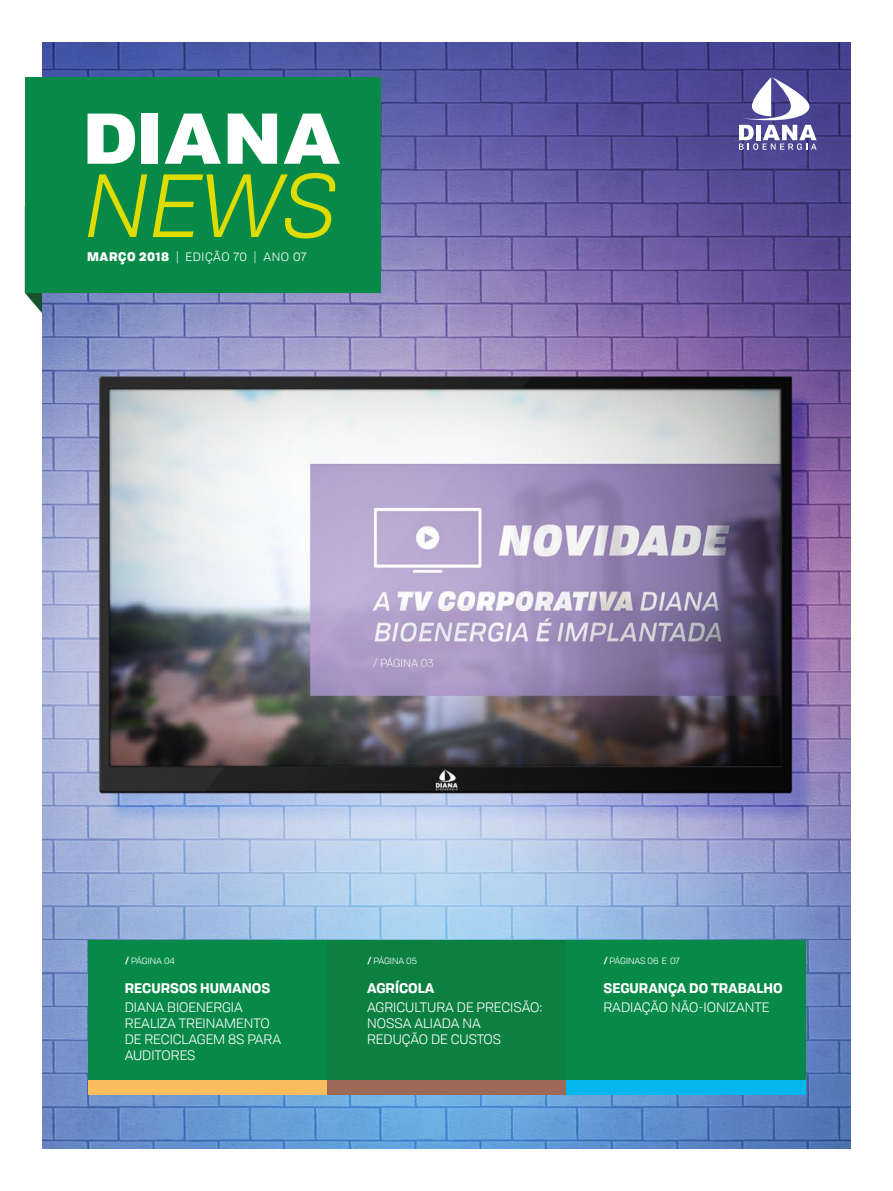
<style>
.page{position:relative;width:893px;height:1191px;background:#fff}
.page>*{position:absolute;margin:0;border:0;box-sizing:border-box;transform-origin:0 0}
.t1{font:13.5px/16.2px "Tofino Pro Personal";color:#fff}
.t2{font:700 13.5px "Tofino Pro Personal";color:#fff}
.t3{font:12px "Tofino Pro Personal";letter-spacing:.05em;color:#fff}
.t4{font:9px "Tofino Pro Personal";color:#fff}
.s1{font-weight:900}
.s2{font-weight:600}
</style>
<div class="page">
<img style="left:43px;top:43px;width:807px;height:1105px">
<div style="left:25px;top:77px;width:356px;height:216px;background:#078a47"></div>
<svg style="left:25px;top:173px;width:312px;height:210px"></svg>
<svg style="left:284px;top:114px;width:56px;height:50px"></svg>
<svg style="left:88px;top:114px;width:47px;height:50px"></svg>
<svg style="left:228px;top:114px;width:49px;height:50px"></svg>
<svg style="left:165px;top:114px;width:56px;height:50px"></svg>
<div style="left:142px;top:114px;width:16px;height:50px;background:#fff"></div>
<svg style="left:739px;top:77px;width:78px;height:73px"></svg>
<div style="left:88px;top:940px;width:239px;height:154px;background:#078a47"></div>
<div style="left:327px;top:940px;width:239px;height:154px;background:#0c8041"></div>
<div style="left:566px;top:940px;width:239px;height:154px;background:#078a47"></div>
<div style="left:88px;top:1080px;width:239px;height:14px;background:#fbbe5e"></div>
<div style="left:327px;top:1080px;width:239px;height:14px;background:#9e6a57"></div>
<div style="left:566px;top:1080px;width:239px;height:14px;background:#00b6ed"></div>
<p class="t3" style="left:87px;top:248px;width:221px"><span class="s1">MARÇO 2018</span> | EDIÇÃO 70 | ANO 07</p>
<p class="t4" style="left:125px;top:954px;width:51px"><span class="s2">/</span> PÁGINA 04</p>
<p class="t1" style="left:125px;top:997px;width:158px">DIANA BIOENERGIA<br>REALIZA TREINAMENTO<br>DE RECICLAGEM 8S PARA<br>AUDITORES</p>
<p class="t2" style="left:125px;top:977px;width:147px">RECURSOS HUMANOS</p>
<p class="t4" style="left:367px;top:954px;width:51px"><span class="s2">/</span> PÁGINA 05</p>
<p class="t1" style="left:367px;top:997px;width:177px">AGRICULTURA DE PRECISÃO:<br>NOSSA ALIADA NA<br>REDUÇÃO DE CUSTOS</p>
<p class="t2" style="left:367px;top:977px;width:69px">AGRÍCOLA</p>
<p class="t4" style="left:603px;top:954px;width:78px"><span class="s2">/</span> PÁGINAS 06 E 07</p>
<p class="t1" style="left:603px;top:997px;width:168px">RADIAÇÃO NÃO-IONIZANTE</p>
<p class="t2" style="left:603px;top:977px;width:181px">SEGURANÇA DO TRABALHO</p>
</div>
